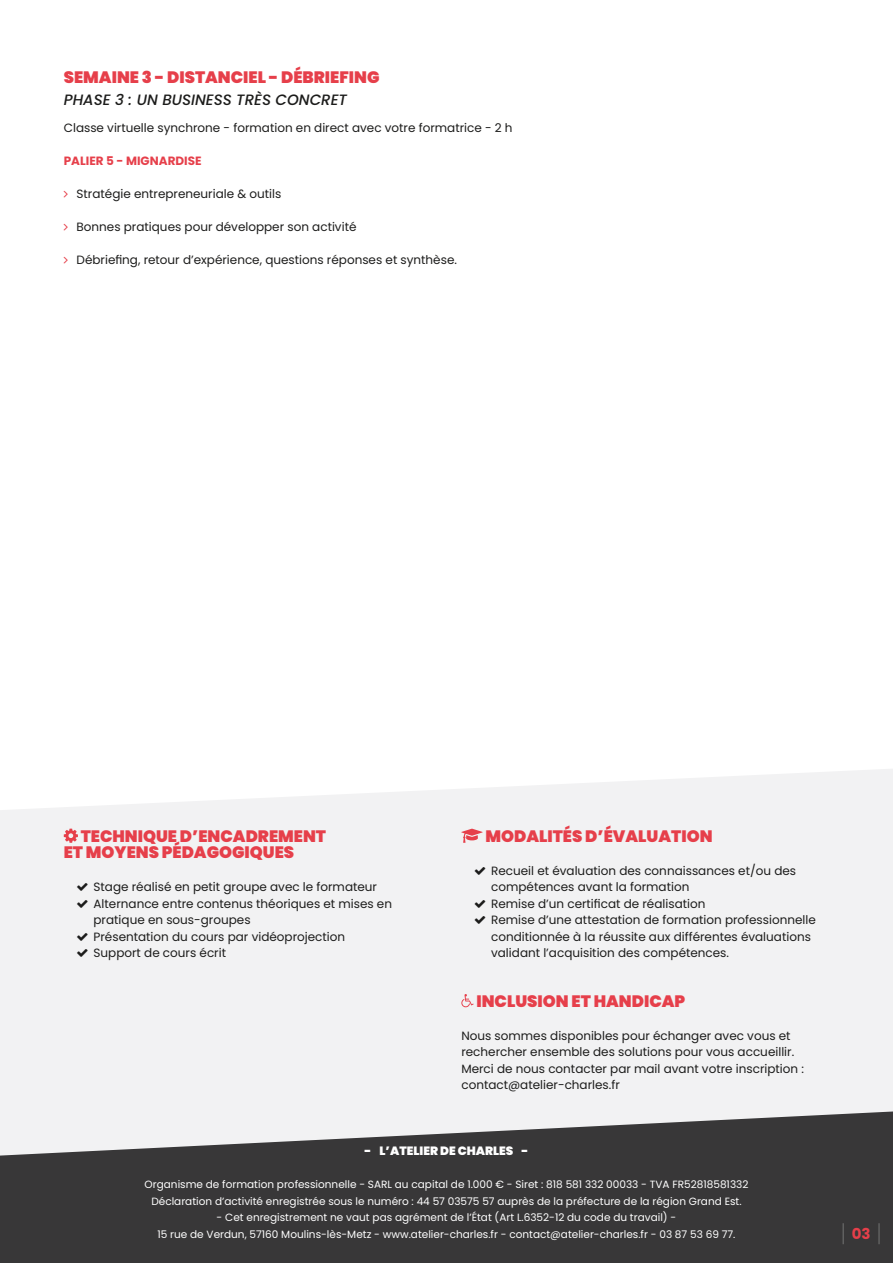
<style>
.page{position:relative;width:893px;height:1263px;background:#fff}
.page>*{position:absolute;margin:0;border:0;box-sizing:border-box;transform-origin:0 0}
.Titre{font:900 16.5px/16.5px "Poppins";color:#e63f4a}
.Intro{font:italic 500 15px "Poppins";color:#1c1c1b}
.t1{font:700 15px "Poppins";color:#e63f4a}
.t2{font:12px/16.5px "Poppins";color:#1c1c1b}
.t3{font:900 12px "Poppins";color:#fff}
.Jour{font:700 12px "Poppins";color:#e63f4a}
.t4{font:10.5px "Poppins";color:#fff}
</style>
<div class="page">
<div style="left:0;top:769px;width:893px;height:342px;background:#f2f2f3"></div>
<svg style="left:0;top:1111px;width:893px;height:152px;background:#535253"></svg>
<svg style="left:64px;top:829px;width:14px;height:14px"></svg>
<svg style="left:461px;top:829px;width:22px;height:14px"></svg>
<svg style="left:461px;top:994px;width:13px;height:13px"></svg>
<svg style="left:843px;top:1223px;width:1px;height:21px"></svg>
<svg style="left:879px;top:1223px;width:1px;height:21px"></svg>
<svg style="left:77px;top:883px;width:11px;height:8px"></svg>
<svg style="left:77px;top:899px;width:11px;height:8px"></svg>
<svg style="left:77px;top:932px;width:11px;height:8px"></svg>
<svg style="left:77px;top:949px;width:11px;height:8px"></svg>
<svg style="left:475px;top:866px;width:10px;height:8px"></svg>
<svg style="left:475px;top:899px;width:10px;height:8px"></svg>
<svg style="left:475px;top:916px;width:10px;height:8px"></svg>
<p class="Titre" style="left:64px;top:69px;width:317px">SEMAINE 3 - DISTANCIEL - DÉBRIEFING</p>
<p class="Intro" style="left:64px;top:91px;width:285px">PHASE 3 : UN BUSINESS TRÈS CONCRET</p>
<p class="t2" style="left:64px;top:120px;width:450px">Classe virtuelle synchrone - formation en direct avec votre formatrice - 2 h</p>
<p class="Jour" style="left:64px;top:154px;width:139px">PALIER 5 - MIGNARDISE</p>
<p class="t2" style="left:77px;top:186px;width:206px">Stratégie entrepreneuriale &amp; outils</p>
<p class="t2" style="left:77px;top:219px;width:281px">Bonnes pratiques pour développer son activité</p>
<p class="t2" style="left:77px;top:252px;width:382px">Débriefing, retour d’expérience, questions réponses et synthèse.</p>
<p class="Titre" style="left:64px;top:828px;width:264px;text-indent:17px">TECHNIQUE D’ENCADREMENT<br>ET MOYENS PÉDAGOGIQUES</p>
<p class="t2" style="left:94px;top:879px;width:285px">Stage réalisé en petit groupe avec le formateur</p>
<p class="t2" style="left:94px;top:895px;width:300px">Alternance entre contenus théoriques et mises en pratique en sous-groupes</p>
<p class="t2" style="left:94px;top:928px;width:253px">Présentation du cours par vidéoprojection</p>
<p class="t2" style="left:94px;top:945px;width:134px">Support de cours écrit</p>
<p class="Titre" style="left:485px;top:828px;width:229px">MODALITÉS D’ÉVALUATION</p>
<p class="t2" style="left:491px;top:862px;width:306px">Recueil et évaluation des connaissances et/ou des compétences avant la formation</p>
<p class="t2" style="left:491px;top:895px;width:216px">Remise d’un certificat de réalisation</p>
<p class="t2" style="left:491px;top:912px;width:326px">Remise d’une attestation de formation professionnelle conditionnée à la réussite aux différentes évaluations validant l’acquisition des compétences.</p>
<p class="Titre" style="left:476px;top:993px;width:210px">INCLUSION ET HANDICAP</p>
<p class="t2" style="left:461px;top:1027px;width:344px">Nous sommes disponibles pour échanger avec vous et rechercher ensemble des solutions pour vous accueillir.<br>Merci de nous contacter par mail avant votre inscription : contact@atelier-charles.fr</p>
<p class="t3" style="left:364px;top:1144px;width:166px">- L’ATELIER DE CHARLES -</p>
<p class="t4" style="left:145px;top:1178px;width:605px">Organisme de formation professionnelle - SARL au capital de 1.000 € - Siret : 818 581 332 00033 - TVA FR52818581332</p>
<p class="t4" style="left:151px;top:1195px;width:592px">Déclaration d’activité enregistrée sous le numéro : 44 57 03575 57 auprès de la préfecture de la région Grand Est.</p>
<p class="t4" style="left:217px;top:1211px;width:461px">- Cet enregistrement ne vaut pas agrément de l’État (Art L.6352-12 du code du travail) -</p>
<p class="t4" style="left:157px;top:1228px;width:579px">15 rue de Verdun, 57160 Moulins-lès-Metz - www.atelier-charles.fr - contact@atelier-charles.fr - 03 87 53 69 77.</p>
<p class="t1" style="left:852px;top:1225px;width:20px">03</p>
</div>
